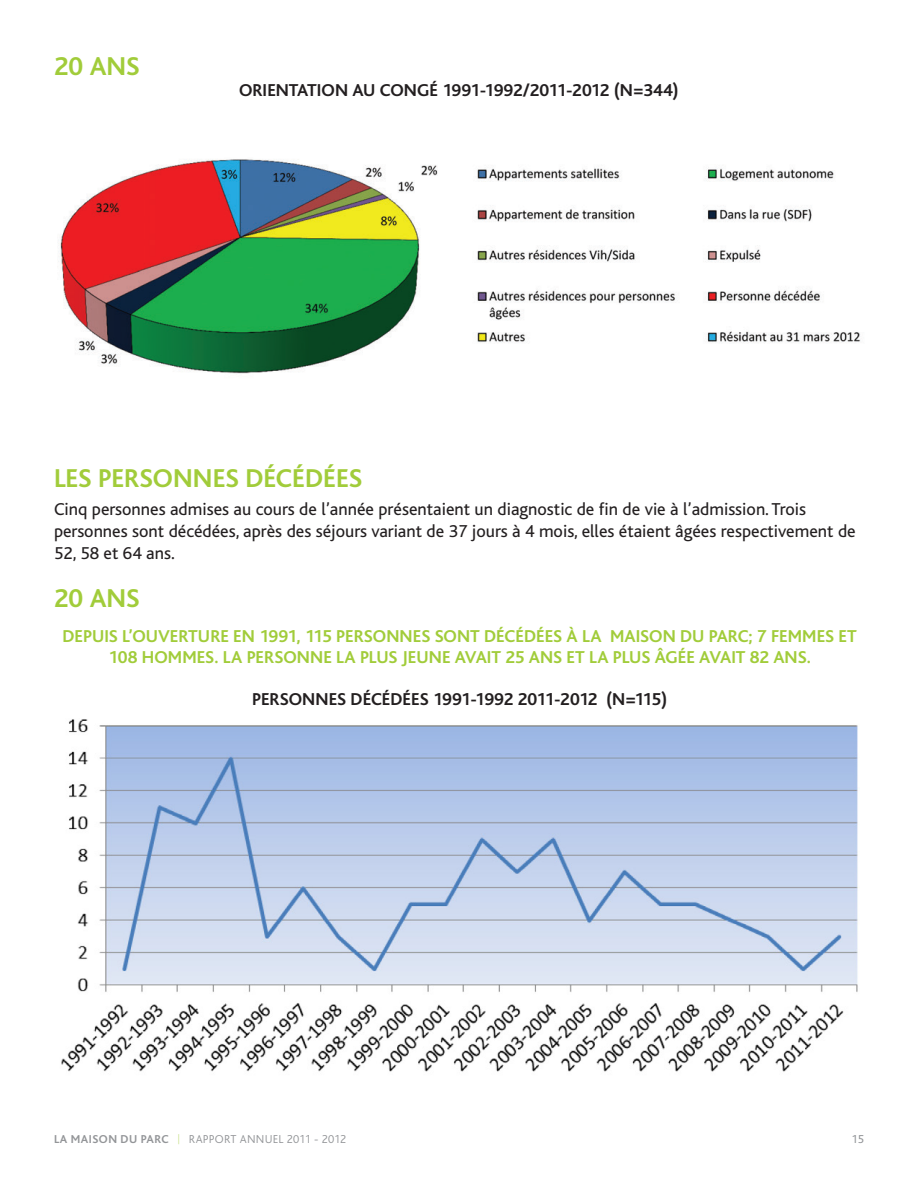
<style>
.page{position:relative;width:918px;height:1188px;background:#fff}
.page>*{position:absolute;margin:0;border:0;box-sizing:border-box;transform-origin:0 0}
.t1{font:700 27px "Bliss";color:#a1cc3a}
.t2{font:18px/21.6px "Bliss";color:#231f20}
.t3{font:700 18px/21px "Bliss";color:#a1cc3a;text-align:center}
.t4{font:700 18px "Bliss";color:#231f20}
.t5{font:300 12px "Bliss";letter-spacing:.02em;color:#939598}
.t6{font:12px "Bliss";color:#939598}
.s1{font-weight:700}
.s2{font-family:"Avant Garde";font-weight:200;color:#a1cc3a}
</style>
<div class="page">
<img style="left:58px;top:159px;width:803px;height:215px">
<img style="left:61px;top:719px;width:798px;height:353px">
<p class="t1" style="left:54px;top:52px;width:87px">20 ANS</p>
<p class="t4" style="left:239px;top:81px;width:441px">ORIENTATION AU CONGÉ 1991-1992/2011-2012 (N=344)</p>
<p class="t1" style="left:54px;top:464px;width:310px">LES PERSONNES DÉCÉDÉES</p>
<p class="t2" style="left:54px;top:499px;width:803px">Cinq personnes admises au cours de l’année présentaient un diagnostic de fin de vie à l’admission. Trois personnes sont décédées, après des séjours variant de 37 jours à 4 mois, elles étaient âgées respectivement de<br>52, 58 et 64 ans.</p>
<p class="t1" style="left:54px;top:584px;width:87px">20 ANS</p>
<p class="t3" style="left:63px;top:626px;width:793px">DEPUIS L’OUVERTURE EN 1991, 115 PERSONNES SONT DÉCÉDÉES À LA MAISON DU PARC; 7 FEMM ES ET<br>108 HOMM ES. LA PERSONNE LA PLUS JEUNE AVAIT 25 ANS ET LA PLUS ÂGÉE AVAIT 82 ANS.</p>
<p class="t4" style="left:252px;top:690px;width:417px">PERSONNES DÉCÉDÉES 1991-1992 2011-2012 (N=115)</p>
<p class="t5" style="left:54px;top:1133px;width:294px"><span class="s1">LA MAISON DU PARC</span> <span class="s2">|</span> RAPPORT ANNUEL 2011 - 2012</p>
<p class="t6" style="left:851px;top:1133px;width:14px">15</p>
</div>
